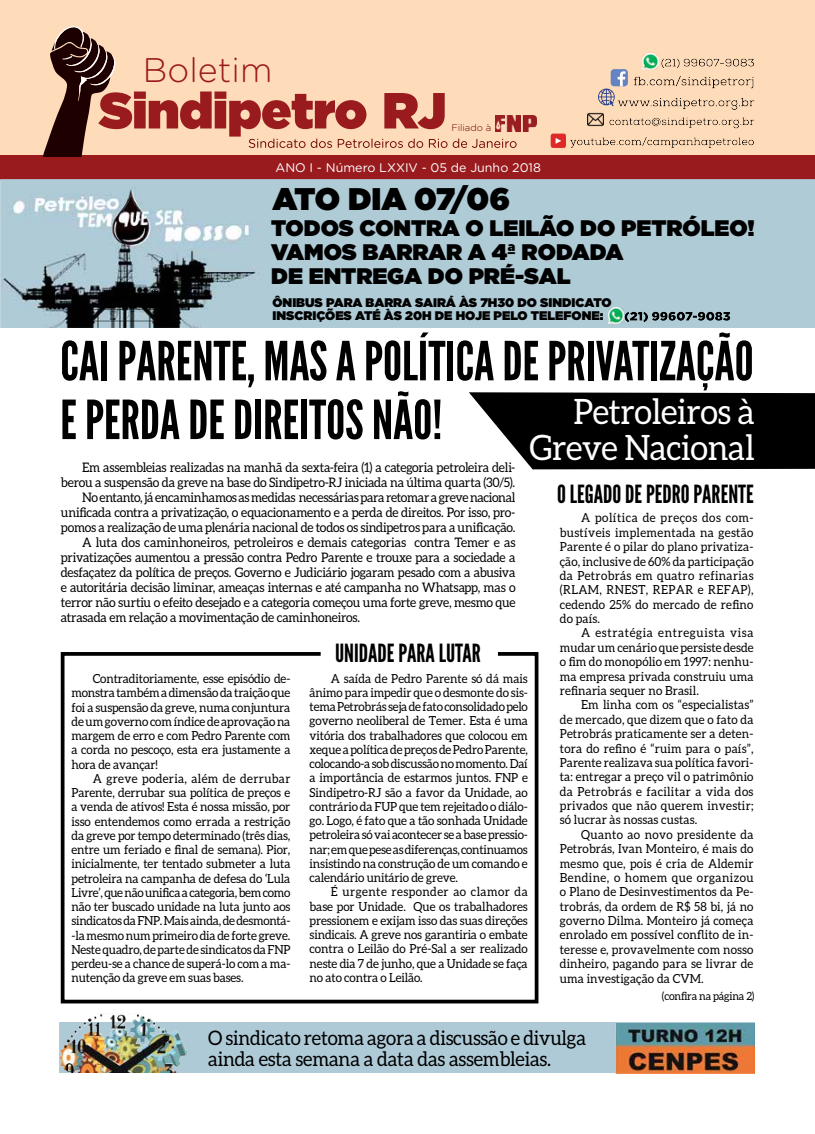
<style>
.page{position:relative;width:815px;height:1134px;background:#fff}
.page>*{position:absolute;margin:0;border:0;box-sizing:border-box;transform-origin:0 0}
.t1{font:53.75px/58.8px "League Gothic";color:#000}
.t2{font:35px/36.2px "Aleo";letter-spacing:-.01em;color:#fff;text-align:right;scale:.95 1}
.t3{font:300 34.12px "Gotham Rounded";color:#991b1e}
.t4{font:900 31.25px "Gotham";letter-spacing:-.01em;color:#000}
.t5{font:25px "League Gothic";color:#000}
.t6{font:900 22.5px/23.8px "Gotham";color:#000}
.t7{font:20px/21.2px "Aleo";letter-spacing:-.01em;color:#000;scale:.95 1}
.t8{font:13.12px "Aleo";letter-spacing:-.015em;color:#000;scale:.95 1}
.t9{font:12.5px/14.2px "Aleo";letter-spacing:.005em;color:#000;text-align:justify;scale:.95 1}
.t10{font:900 12.5px/13.8px "Gotham";color:#000}
.t11{font:12.5px "Gotham Rounded";color:#fff}
.t12{font:11.25px "Aleo";letter-spacing:-.015em;color:#000;scale:.95 1}
.t13{font:300 9.62px "Gotham Rounded";color:#6c0000}
</style>
<div class="page">
<svg style="left:469px;top:392px;width:346px;height:77px;background:#191919"></svg>
<div style="left:0;top:0;width:815px;height:171px;background:#fedbb9"></div>
<div style="left:0;top:155px;width:815px;height:25px;background:#991b1e"></div>
<svg style="left:551px;top:134px;width:203px;height:14px"></svg>
<div style="left:573px;top:113px;width:194px;height:17px;background:#000;opacity:.44"></div>
<img style="left:587px;top:112px;width:16px;height:15px">
<svg style="left:598px;top:58px;width:157px;height:52px"></svg>
<div style="left:654px;top:54px;width:113px;height:17px;background:#000;opacity:.44"></div>
<img style="left:643px;top:54px;width:15px;height:15px">
<svg style="left:43px;top:26px;width:474px;height:131px"></svg>
<img style="left:496px;top:116px;width:40px;height:15px">
<div style="left:59px;top:1023px;width:696px;height:50px;background:#afcad7"></div>
<img style="left:0;top:180px;width:815px;height:147px">
<img style="left:59px;top:1013px;width:127px;height:59px">
<div style="left:61px;top:652px;width:477px;height:351px;border:4px solid #000"></div>
<div style="left:321px;top:640px;width:177px;height:25px;background:#fff"></div>
<div style="left:619px;top:306px;width:133px;height:21px;background:#000;opacity:.44"></div>
<img style="left:608px;top:307px;width:16px;height:16px">
<img style="left:615px;top:1023px;width:139px;height:50px">
<h3 class="t3" style="left:143px;top:48px;width:131px">Boletim</h3>
<p class="t13" style="left:451px;top:121px;width:41px">Filiado à</p>
<p class="t11" style="left:276px;top:159px;width:267px">ANO I - Número LXXIV - 05 de Junho 2018</p>
<h3 class="t4" style="left:272px;top:176px;width:239px">ATO DIA 07/06</h3>
<h3 class="t6" style="left:271px;top:216px;width:485px">TODOS CONTRA O LEILÃO DO PETRÓLEO!<br>VAMOS BARRAR A 4ª RODADA<br>DE ENTREGA DO PRÉ-SAL</h3>
<p class="t10" style="left:272px;top:295px;width:341px">ÔNIBUS PARA BARRA SAIRÁ ÀS 7H30 DO SINDICATO<br>INSCRIÇÕES ATÉ ÀS 20H DE HOJE PELO TELEFONE:</p>
<h1 class="t1" style="left:60px;top:333px;width:695px">CAI PARENTE, MAS A POLÍTICA DE PRIVATIZAÇÃO<br>E PERDA DE DIREITOS NÃO!</h1>
<p class="t8" style="left:82px;top:460px;width:458px">Em assembleias realizadas na manhã da sexta-feira (1) a categoria petroleira deli-</p>
<p class="t8" style="left:61px;top:475px;width:480px">berou a suspensão da greve na base do Sindipetro-RJ iniciada na última quarta (30/5).</p>
<p class="t8" style="left:82px;top:490px;width:458px">No entanto, já encaminhamos as medidas necessárias para retomar a greve nacional</p>
<p class="t8" style="left:61px;top:505px;width:480px">unificada contra a privatização, o equacionamento e a perda de direitos. Por isso, pro-</p>
<p class="t8" style="left:61px;top:520px;width:480px">pomos a realização de uma plenária nacional de todos os sindipetros para a unificação.</p>
<p class="t8" style="left:82px;top:535px;width:458px">A luta dos caminhoneiros, petroleiros e demais categorias contra Temer e as</p>
<p class="t8" style="left:61px;top:550px;width:480px">privatizações aumentou a pressão contra Pedro Parente e trouxe para a sociedade a</p>
<p class="t8" style="left:61px;top:565px;width:480px">desfaçatez da política de preços. Governo e Judiciário jogaram pesado com a abusiva</p>
<p class="t8" style="left:61px;top:580px;width:480px">e autoritária decisão liminar, ameaças internas e até campanha no Whatsapp, mas o</p>
<p class="t8" style="left:61px;top:595px;width:480px">terror não surtiu o efeito desejado e a categoria começou uma forte greve, mesmo que</p>
<p class="t8" style="left:61px;top:610px;width:317px">atrasada em relação a movimentação de caminhoneiros.</p>
<h2 class="t2" style="left:530px;top:393px;width:238px">Petroleiros à<br>Greve Nacional</h2>
<h3 class="t5" style="left:557px;top:479px;width:198px">O LEGADO DE PEDRO PARENTE</h3>
<p class="t9" style="left:560px;top:511px;width:205px;text-indent:21px">A política de preços dos com&shy;bustíveis implementada na gestão Parente é o pilar do plano privatiza&shy;ção, inclusive de 60% da participação da Petrobrás em quatro refinarias (RLAM, RNEST, REPAR e REFAP), cedendo 25% do mercado de refino do país.</p>
<p class="t9" style="left:560px;top:626px;width:205px;text-indent:21px">A estratégia entreguista visa mudar um cenário que persiste desde o fim do monopólio em 1997: nenhu&shy;ma empresa privada construiu uma refinaria sequer no Brasil.</p>
<p class="t9" style="left:560px;top:697px;width:205px;text-indent:21px">Em linha com os “especialistas” de mercado, que dizem que o fato da Petrobrás praticamente ser a deten&shy;tora do refino é “ruim para o país”, Parente realizava sua política favori&shy;ta: entregar a preço vil o patrimônio da Petrobrás e facilitar a vida dos privados que não querem investir; só lucrar às nossas custas.</p>
<p class="t9" style="left:560px;top:827px;width:205px;text-indent:21px">Quanto ao novo presidente da Petrobrás, Ivan Monteiro, é mais do mesmo que, pois é cria de Aldemir Bendine, o homem que organizou o Plano de Desinvestimentos da Pe&shy;trobrás, da ordem de R$ 58 bi, já no governo Dilma. Monteiro já começa enrolado em possível conflito de in&shy;teresse e, provavelmente com nosso dinheiro, pagando para se livrar de uma investigação da CVM.</p>
<h3 class="t5" style="left:335px;top:639px;width:147px">UNIDADE PARA LUTAR</h3>
<p class="t9" style="left:310px;top:671px;width:231px;text-indent:21px">A saída de Pedro Parente só dá mais ânimo para impedir que o desmonte do sis&shy;tema Petrobrás seja de fato consolidado pelo governo neoliberal de Temer. Esta é uma vitória dos trabalhadores que colocou em xeque a política de preços de Pedro Parente, colocando-a sob discussão no momento. Daí a importância de estarmos juntos. FNP e Sindipetro-RJ são a favor da Unidade, ao contrário da FUP que tem rejeitado o diálo&shy;go. Logo, é fato que a tão sonhada Unidade petroleira só vai acontecer se a base pressio&shy;nar; em que pese as diferenças, continuamos insistindo na construção de um comando e calendário unitário de greve.</p>
<p class="t9" style="left:310px;top:885px;width:231px;text-indent:21px">É urgente responder ao clamor da base por Unidade. Que os trabalhadores pressionem e exijam isso das suas direções sindicais. A greve nos garantiria o embate contra o Leilão do Pré-Sal a ser realizado neste dia 7 de junho, que a Unidade se faça no ato contra o Leilão.</p>
<p class="t9" style="left:72px;top:671px;width:232px;text-indent:21px">Contraditoriamente, esse episódio de&shy;monstra também a dimensão da traição que foi a suspensão da greve, numa conjuntura de um governo com índice de aprovação na margem de erro e com Pedro Parente com a corda no pescoço, esta era justamente a hora de avançar!</p>
<p class="t9" style="left:72px;top:771px;width:232px;text-indent:21px">A greve poderia, além de derrubar Parente, derrubar sua política de preços e a venda de ativos! Esta é nossa missão, por isso entendemos como errada a restrição da greve por tempo determinado (três dias, entre um feriado e final de semana). Pior, inicialmente, ter tentado submeter a luta petroleira na campanha de defesa do ‘Lula Livre’, que não unifica a categoria, bem como não ter buscado unidade na luta junto aos sindicatos da FNP. Mais ainda, de desmontá--la mesmo num primeiro dia de forte greve.<br>Neste quadro, de parte de sindicatos da FNP perdeu-se a chance de superá-lo com a ma&shy;nutenção da greve em suas bases.</p>
<h3 class="t7" style="left:208px;top:1027px;width:399px">O sindicato retoma agora a discussão e divulga ainda esta semana a data das assembleias.</h3>
<p class="t12" style="left:662px;top:990px;width:99px">(confira na página 2)</p>
</div>
